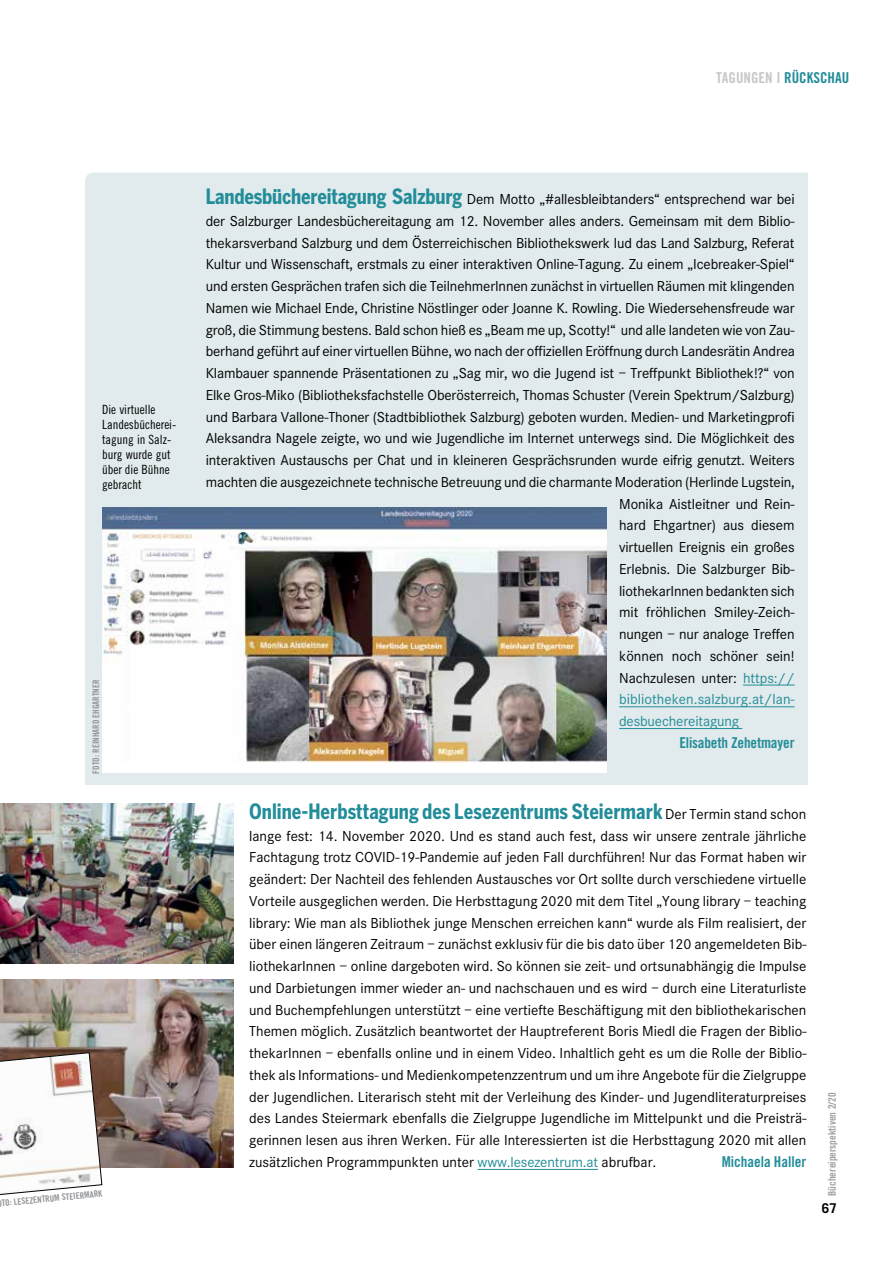
<style>
.page{position:relative;width:893px;height:1263px;background:#fff}
.page>*{position:absolute;margin:0;border:0;box-sizing:border-box;transform-origin:0 0}
.t1{font:700 condensed 21px "Benton Gothic";color:#228d99}
.t2{font:15px/21.8px "Corporate S";letter-spacing:-.01em;color:#000;text-align:justify}
.t3{font:15px "Corporate S";color:#228d99}
.t4{font:15px "Trade Gothic Bold Cond Twenty";letter-spacing:-.01em;color:#228d99}
.t5{font:15px "Trade Gothic Bold Cond Twenty";color:#c7c8ca}
.t6{font:700 13.5px "Trade Gothic";color:#000}
.t7{font:12.75px/15px "Trade Gothic Cond Eighteen";color:#000}
.t8{font:10.5px "Trade Gothic Bold Cond Twenty";color:#9d9fa2}
.t9{font:9px "Trade Gothic Bold Cond Twenty";color:#939598}
.s1{color:#228d99}
.s2{font-family:"Benton Gothic";font-weight:700;font-stretch:condensed;font-size:21px;color:#228d99}
.s3{font-family:"Corporate S";font-weight:400;font-stretch:normal;font-size:15px;color:#000}
</style>
<div class="page">
<div style="left:85px;top:173px;width:723px;height:612px;background:#e1eaec"></div>
<hr style="left:743px;top:685px;width:52px;height:1px;background:#228d99">
<hr style="left:619px;top:706px;width:176px;height:1px;background:#228d99">
<hr style="left:619px;top:728px;width:123px;height:1px;background:#228d99">
<div style="left:102px;top:507px;width:504px;height:265px;background:#fff"></div>
<img style="left:102px;top:507px;width:504px;height:255px">
<hr style="left:478px;top:1169px;width:120px;height:1px;background:#228d99">
<img style="left:0;top:804px;width:233px;height:159px">
<img style="left:0;top:980px;width:234px;height:187px">
<svg style="left:0;top:1052px;width:102px;height:143px"></svg>
<p class="t5" style="left:716px;top:69px;width:135px">TAGUNGEN I <span class="s1">RÜCKSCHAU</span></p>
<p class="t7" style="left:102px;top:401px;width:76px">Die virtuelle<br>Landesbücherei&shy;tagung in Salz&shy;burg wurde gut über die Bühne gebracht</p>
<p class="t9" style="left:90px;top:773px;width:95px;rotate:-90deg">FOTO: REINHARD EHGARTNER</p>
<p class="t9" style="left:1px;top:1198px;width:102px;rotate:-6deg">TO: LESEZENTRUM STEIERMARK</p>
<p class="t2" style="left:206px;top:188px;width:590px"><span class="s2">Landesbüchereitagung Salzburg</span> Dem Motto „#allesbleibtanders“ entsprechend war bei</p>
<p class="t2" style="left:206px;top:210px;width:590px">der Salzburger Landesbüchereitagung am 12. November alles anders. Gemeinsam mit dem Biblio-</p>
<p class="t2" style="left:206px;top:232px;width:590px">thekarsverband Salzburg und dem Österreichischen Bibliothekswerk lud das Land Salzburg, Referat</p>
<p class="t2" style="left:206px;top:254px;width:590px">Kultur und Wissenschaft, erstmals zu einer interaktiven Online-Tagung. Zu einem „Icebreaker-Spiel“</p>
<p class="t2" style="left:206px;top:275px;width:590px">und ersten Gesprächen trafen sich die TeilnehmerInnen zunächst in virtuellen Räumen mit klingenden</p>
<p class="t2" style="left:206px;top:297px;width:590px">Namen wie Michael Ende, Christine Nöstlinger oder Joanne K. Rowling. Die Wiedersehensfreude war</p>
<p class="t2" style="left:206px;top:319px;width:590px">groß, die Stimmung bestens. Bald schon hieß es „Beam me up, Scotty!“ und alle landeten wie von Zau-</p>
<p class="t2" style="left:206px;top:341px;width:591px">berhand geführt auf einer virtuellen Bühne, wo nach der offiziellen Eröffnung durch Landesrätin Andrea</p>
<p class="t2" style="left:206px;top:362px;width:590px">Klambauer spannende Präsentationen zu „Sag mir, wo die Jugend ist – Treffpunkt Bibliothek!?“ von</p>
<p class="t2" style="left:206px;top:384px;width:590px">Elke Gros-Miko (Bibliotheksfachstelle Oberösterreich, Thomas Schuster (Verein Spektrum/Salzburg)</p>
<p class="t2" style="left:206px;top:406px;width:590px">und Barbara Vallone-Thoner (Stadtbibliothek Salzburg) geboten wurden. Medien- und Marketingprofi</p>
<p class="t2" style="left:206px;top:428px;width:590px">Aleksandra Nagele zeigte, wo und wie Jugendliche im Internet unterwegs sind. Die Möglichkeit des</p>
<p class="t2" style="left:206px;top:449px;width:590px">interaktiven Austauschs per Chat und in kleineren Gesprächsrunden wurde eifrig genutzt. Weiters</p>
<p class="t2" style="left:206px;top:471px;width:591px">machten die ausgezeichnete technische Betreuung und die charmante Moderation (Herlinde Lugstein,</p>
<p class="t2" style="left:619px;top:493px;width:177px">Monika Aistleitner und Rein-</p>
<p class="t2" style="left:619px;top:515px;width:177px">hard Ehgartner) aus diesem</p>
<p class="t2" style="left:619px;top:536px;width:177px">virtuellen Ereignis ein großes</p>
<p class="t2" style="left:619px;top:558px;width:177px">Erlebnis. Die Salzburger Bib-</p>
<p class="t2" style="left:619px;top:580px;width:177px">liothekarInnen bedankten sich</p>
<p class="t2" style="left:619px;top:602px;width:177px">mit fröhlichen Smiley-Zeich-</p>
<p class="t2" style="left:619px;top:623px;width:177px">nungen – nur analoge Treffen</p>
<p class="t2" style="left:619px;top:645px;width:177px">können noch schöner sein!</p>
<p class="t2" style="left:619px;top:667px;width:177px">Nachzulesen unter: <span class="s1">https://</span></p>
<p class="t3" style="left:619px;top:691px;width:177px">bibliotheken.salzburg.at/lan-</p>
<p class="t3" style="left:619px;top:713px;width:121px">desbuechereitagung</p>
<p class="t4" style="left:679px;top:733px;width:117px">Elisabeth Zehetmayer</p>
<h1 class="t1" style="left:249px;top:798px;width:559px">Online-Herbsttagung des Lesezentrums Steiermark <span class="s3">Der Termin stand schon</span></h1>
<p class="t2" style="left:249px;top:825px;width:559px">lange fest: 14. November 2020. Und es stand auch fest, dass wir unsere zentrale jährliche Fachtagung trotz COVID-19-Pandemie auf jeden Fall durchführen! Nur das Format haben wir geändert: Der Nachteil des fehlenden Austausches vor Ort sollte durch verschiedene virtuelle Vorteile ausgeglichen werden. Die Herbsttagung 2020 mit dem Titel „Young library – teaching library: Wie man als Bibliothek junge Menschen erreichen kann“ wurde als Film realisiert, der über einen längeren Zeitraum – zunächst exklusiv für die bis dato über 120 angemeldeten Bib&shy;liothekarInnen – online dargeboten wird. So können sie zeit- und ortsunabhängig die Impulse und Darbietungen immer wieder an- und nachschauen und es wird – durch eine Literaturliste und Buchempfehlungen unterstützt – eine vertiefte Beschäftigung mit den bibliothekarischen Themen möglich. Zusätzlich beantwortet der Hauptreferent Boris Miedl die Fragen der Biblio&shy;thekarInnen – ebenfalls online und in einem Video. Inhaltlich geht es um die Rolle der Biblio&shy;thek als Informations- und Medienkompetenzzentrum und um ihre Angebote für die Zielgruppe der Jugendlichen. Literarisch steht mit der Verleihung des Kinder- und Jugendliteraturpreises des Landes Steiermark ebenfalls die Zielgruppe Jugendliche im Mittelpunkt und die Preisträ&shy;gerinnen lesen aus ihren Werken. Für alle Interessierten ist die Herbsttagung 2020 mit allen zusätzlichen Programmpunkten unter <span class="s1">www.lesezentrum.at</span> abrufbar.</p>
<p class="t4" style="left:722px;top:1152px;width:86px">Michaela Haller</p>
<p class="t8" style="left:826px;top:1196px;width:105px;rotate:-90deg">Büchereiperspektiven 2/20</p>
<p class="t6" style="left:822px;top:1199px;width:17px">67</p>
</div>
